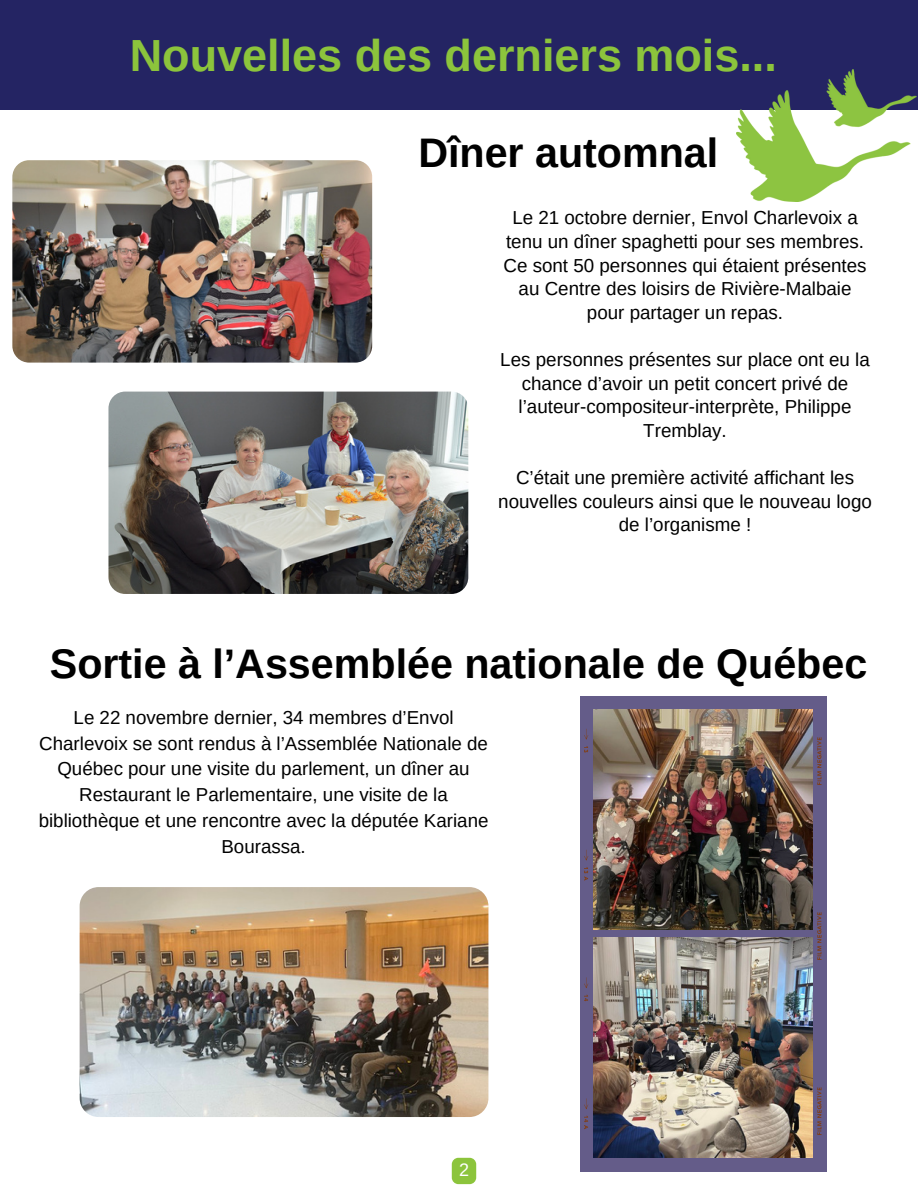
<style>
.page{position:relative;width:918px;height:1188px;background:#fff}
.page>*{position:absolute;margin:0;border:0;box-sizing:border-box;transform-origin:0 0}
.t1{font:700 45px "Arimo";color:#8cc43c}
.t2{font:700 41.25px "Arimo";color:#000}
.t3{font:18.75px/23.7px "Arimo";color:#000;text-align:center}
.t4{font:18px "Arimo";color:#fff}
</style>
<div class="page">
<div style="left:0;top:0;width:918px;height:109px;background:#242463"></div>
<img style="left:12px;top:160px;width:360px;height:203px;border-radius:17px">
<img style="left:108px;top:392px;width:360px;height:202px;border-radius:17px">
<img style="left:80px;top:887px;width:408px;height:230px;border-radius:19px">
<div style="left:580px;top:696px;width:246px;height:476px;background:#645c89"></div>
<img style="left:593px;top:938px;width:220px;height:220px">
<img style="left:593px;top:709px;width:220px;height:220px">
<svg style="left:817px;top:737px;width:5px;height:398px"></svg>
<div style="left:452px;top:1158px;width:24px;height:26px;background:#8cc43c;border-radius:7px"></div>
<img style="left:736px;top:69px;width:180px;height:132px">
<p class="t1" style="left:130px;top:31px;width:649px">Nouvelles des derniers mois...</p>
<p class="t2" style="left:418px;top:130px;width:301px">Dîner automnal</p>
<p class="t3" style="left:506px;top:206px;width:359px">Le 21 octobre dernier, Envol Charlevoix a tenu un dîner spaghetti pour ses membres.</p>
<p class="t3" style="left:503px;top:253px;width:365px">Ce sont 50 personnes qui étaient présentes au Centre des loisirs de Rivière-Malbaie pour partager un repas.</p>
<p class="t3" style="left:500px;top:348px;width:371px">Les personnes présentes sur place ont eu la chance d’avoir un petit concert privé de l’auteur-compositeur-interprète, Philippe Tremblay.</p>
<p class="t3" style="left:498px;top:466px;width:375px">C’était une première activité affichant les nouvelles couleurs ainsi que le nouveau logo de l’organisme !</p>
<p class="t2" style="left:50px;top:641px;width:819px">Sortie à l’Assemblée nationale de Québec</p>
<p class="t3" style="left:39px;top:704px;width:451px;line-height:25.8px">Le 22 novembre dernier, 34 membres d’Envol Charlevoix se sont rendus à l’Assemblée Nationale de Québec pour une visite du parlement, un dîner au Restaurant le Parlementaire, une visite de la bibliothèque et une rencontre avec la députée Kariane Bourassa.</p>
<p class="t4" style="left:459px;top:1160px;width:12px">2</p>
</div>
